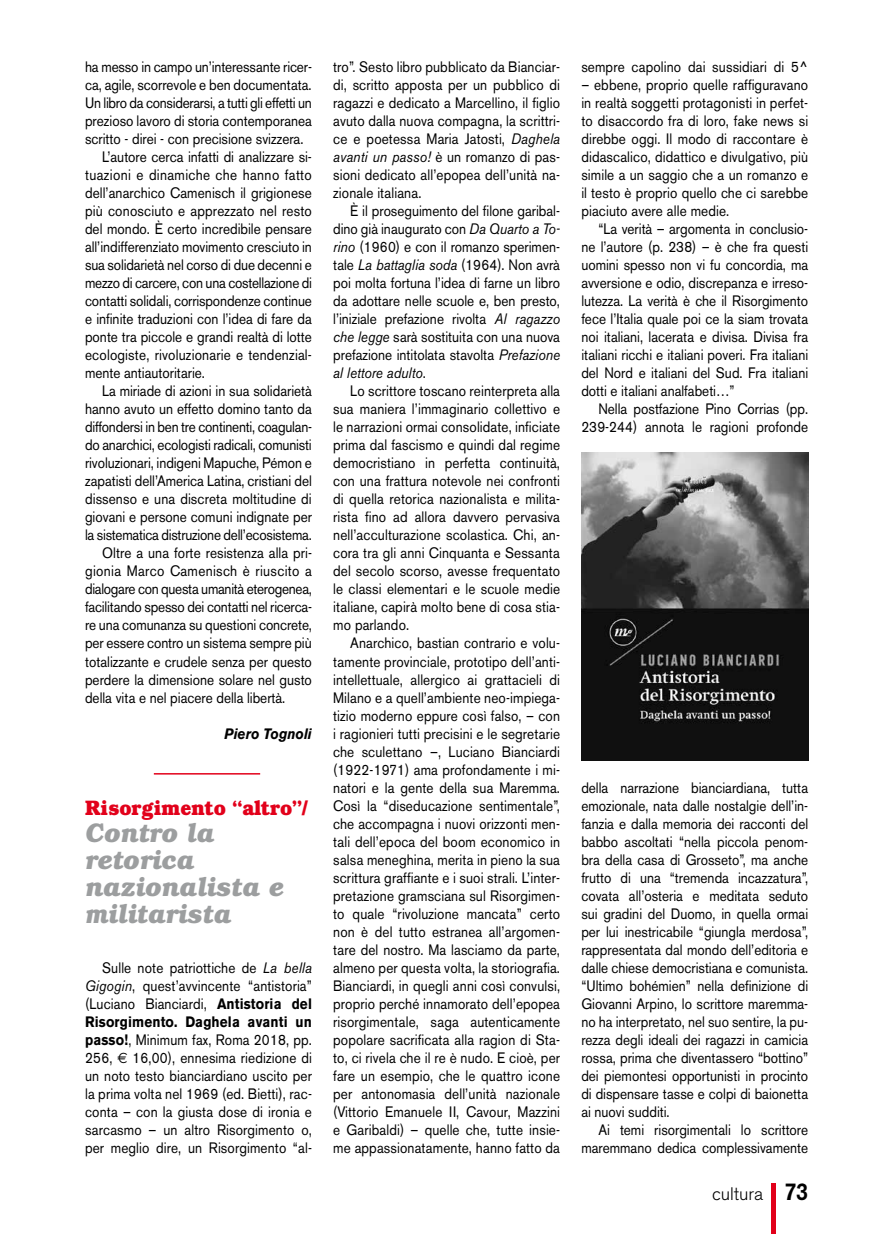
<style>
.page{position:relative;width:872px;height:1234px;background:#fff}
.page>*{position:absolute;margin:0;border:0;box-sizing:border-box;transform-origin:0 0}
.t1{font:italic 700 27px/27px "Bookman";color:#9c9e9f;scale:.91 1}
.t2{font:700 21px "Bookman";color:#e2001a;scale:.95 1}
.t3{font:300 18px "Akzidenz Grotesk BE";color:#000}
.t4{font:15px/18px "Akzidenz Grotesk BE";color:#000;text-align:justify;scale:.9 1}
.t5{font:15px "Akzidenz Grotesk BE";letter-spacing:-.02em;color:#000;scale:.9 1}
.t6{font:15px "Akzidenz Grotesk BE";letter-spacing:.025em;color:#000;scale:.9 1}
.t7{font:italic 700 15px "Akzidenz Grotesk BE";color:#000;scale:.9 1}
.s1{font-style:italic}
.s2{font-weight:700}
.s3{font-family:"Euro Sans"}
.s4{font-weight:500;font-size:24.15px}
</style>
<div class="page">
<div style="left:771px;top:1182px;width:5px;height:51px;background:#e2001a"></div>
<hr style="left:154px;top:772px;width:106px;height:2px;background:#e2001a">
<img style="left:581px;top:453px;width:227px;height:307px">
<p class="t4" style="left:85px;top:58px;width:254px">ha messo in campo un’interessante ricer-</p>
<p class="t4" style="left:85px;top:76px;width:253px">ca, agile, scorrevole e ben documentata.</p>
<p class="t5" style="left:85px;top:94px;width:253px">Un libro da considerarsi, a tutti gli effetti un</p>
<p class="t4" style="left:85px;top:112px;width:253px">prezioso lavoro di storia contemporanea</p>
<p class="t4" style="left:85px;top:130px;width:244px">scritto - direi - con precisione svizzera.</p>
<p class="t4" style="left:102px;top:148px;width:235px">L’autore cerca infatti di analizzare si-</p>
<p class="t6" style="left:85px;top:166px;width:253px">tuazioni e dinamiche che hanno fatto</p>
<p class="t4" style="left:85px;top:184px;width:253px">dell’anarchico Camenisch il grigionese</p>
<p class="t4" style="left:85px;top:202px;width:253px">più conosciuto e apprezzato nel resto</p>
<p class="t4" style="left:85px;top:220px;width:253px">del mondo. È certo incredibile pensare</p>
<p class="t4" style="left:85px;top:238px;width:254px">all’indifferenziato movimento cresciuto in</p>
<p class="t4" style="left:85px;top:256px;width:254px">sua solidarietà nel corso di due decenni e</p>
<p class="t5" style="left:85px;top:274px;width:254px">mezzo di carcere, con una costellazione di</p>
<p class="t4" style="left:85px;top:292px;width:254px">contatti solidali, corrispondenze continue</p>
<p class="t4" style="left:85px;top:310px;width:253px">e infinite traduzioni con l’idea di fare da</p>
<p class="t4" style="left:85px;top:328px;width:253px">ponte tra piccole e grandi realtà di lotte</p>
<p class="t4" style="left:85px;top:346px;width:253px">ecologiste, rivoluzionarie e tendenzial-</p>
<p class="t4" style="left:85px;top:364px;width:135px">mente antiautoritarie.</p>
<p class="t4" style="left:102px;top:382px;width:235px">La miriade di azioni in sua solidarietà</p>
<p class="t4" style="left:85px;top:400px;width:253px">hanno avuto un effetto domino tanto da</p>
<p class="t4" style="left:85px;top:418px;width:254px">diffondersi in ben tre continenti, coagulan-</p>
<p class="t4" style="left:85px;top:436px;width:253px">do anarchici, ecologisti radicali, comunisti</p>
<p class="t4" style="left:85px;top:454px;width:253px">rivoluzionari, indigeni Mapuche, Pémon e</p>
<p class="t4" style="left:85px;top:472px;width:253px">zapatisti dell’America Latina, cristiani del</p>
<p class="t4" style="left:85px;top:490px;width:253px">dissenso e una discreta moltitudine di</p>
<p class="t4" style="left:85px;top:508px;width:253px">giovani e persone comuni indignate per</p>
<p class="t4" style="left:85px;top:526px;width:253px">la sistematica distruzione dell’ecosistema.</p>
<p class="t4" style="left:102px;top:544px;width:235px">Oltre a una forte resistenza alla pri-</p>
<p class="t6" style="left:85px;top:562px;width:253px">gionia Marco Camenisch è riuscito a</p>
<p class="t5" style="left:85px;top:580px;width:254px">dialogare con questa umanità eterogenea,</p>
<p class="t4" style="left:85px;top:598px;width:254px">facilitando spesso dei contatti nel ricerca-</p>
<p class="t4" style="left:85px;top:616px;width:254px">re una comunanza su questioni concrete,</p>
<p class="t4" style="left:85px;top:634px;width:253px">per essere contro un sistema sempre più</p>
<p class="t4" style="left:85px;top:652px;width:253px">totalizzante e crudele senza per questo</p>
<p class="t4" style="left:85px;top:670px;width:253px">perdere la dimensione solare nel gusto</p>
<p class="t4" style="left:85px;top:688px;width:224px">della vita e nel piacere della libertà.</p>
<p class="t7" style="left:224px;top:724px;width:99px">Piero Tognoli</p>
<h2 class="t2" style="left:85px;top:794px;width:236px">Risorgimento “altro”/</h2>
<h1 class="t1" style="left:85px;top:818px;width:220px">Contro la retorica nazionalista e militarista</h1>
<p class="t4" style="left:85px;top:958px;width:254px;text-indent:17px">Sulle note patriottiche de <span class="s1">La bella Gigogin</span>, quest’avvincente “antistoria” (Luciano Bianciardi, <span class="s2">Antistoria del Risorgimento. Daghela avanti un passo!</span>, Minimum fax, Roma 2018, pp.<br>256, <span class="s3">€</span> 16,00), ennesima riedizione di un noto testo bianciardiano uscito per la prima volta nel 1969 (ed. Bietti), rac&shy;conta – con la giusta dose di ironia e sarcasmo – un altro Risorgimento o, per meglio dire, un Risorgimento “al-</p>
<p class="t4" style="left:333px;top:58px;width:254px">tro”. Sesto libro pubblicato da Bianciar&shy;di, scritto apposta per un pubblico di ragazzi e dedicato a Marcellino, il figlio avuto dalla nuova compagna, la scrittri&shy;ce e poetessa Maria Jatosti, <span class="s1">Daghela avanti un passo!</span> è un romanzo di pas&shy;sioni dedicato all’epopea dell’unità na&shy;zionale italiana.</p>
<p class="t4" style="left:333px;top:202px;width:253px;text-indent:17px">È il proseguimento del filone garibal&shy;dino già inaugurato con <span class="s1">Da Quarto a To&shy;rino</span> (1960) e con il romanzo sperimen&shy;tale <span class="s1">La battaglia soda</span> (1964). Non avrà poi molta fortuna l’idea di farne un libro da adottare nelle scuole e, ben presto, l’iniziale prefazione rivolta <span class="s1">Al ragazzo che legge</span> sarà sostituita con una nuova prefazione intitolata stavolta <span class="s1">Prefazione al lettore adulto</span>.</p>
<p class="t4" style="left:333px;top:382px;width:253px;text-indent:17px">Lo scrittore toscano reinterpreta alla sua maniera l’immaginario collettivo e le narrazioni ormai consolidate, inficiate prima dal fascismo e quindi dal regime democristiano in perfetta continuità, con una frattura notevole nei confronti di quella retorica nazionalista e milita&shy;rista fino ad allora davvero pervasiva nell’acculturazione scolastica. Chi, an&shy;cora tra gli anni Cinquanta e Sessanta del secolo scorso, avesse frequentato le classi elementari e le scuole medie italiane, capirà molto bene di cosa stia&shy;mo parlando.</p>
<p class="t4" style="left:333px;top:634px;width:254px;text-indent:17px">Anarchico, bastian contrario e volu&shy;tamente provinciale, prototipo dell’anti&shy;intellettuale, allergico ai grattacieli di Milano e a quell’ambiente neo-impiega&shy;tizio moderno eppure così falso, – con i ragionieri tutti precisini e le segretarie che sculettano –, Luciano Bianciardi (1922-1971) ama profondamente i mi&shy;natori e la gente della sua Maremma.<br>Così la “diseducazione sentimentale”, che accompagna i nuovi orizzonti men&shy;tali dell’epoca del boom economico in salsa meneghina, merita in pieno la sua scrittura graffiante e i suoi strali. L’inter&shy;pretazione gramsciana sul Risorgimen&shy;to quale “rivoluzione mancata” certo non è del tutto estranea all’argomen&shy;tare del nostro. Ma lasciamo da parte, almeno per questa volta, la storiografia.<br>Bianciardi, in quegli anni così convulsi, proprio perché innamorato dell’epopea risorgimentale, saga autenticamente popolare sacrificata alla ragion di Sta&shy;to, ci rivela che il re è nudo. E cioè, per fare un esempio, che le quattro icone per antonomasia dell’unità nazionale (Vittorio Emanuele II, Cavour, Mazzini e Garibaldi) – quelle che, tutte insie&shy;me appassionatamente, hanno fatto da</p>
<p class="t4" style="left:581px;top:58px;width:253px">sempre capolino dai sussidiari di 5^</p>
<p class="t4" style="left:581px;top:76px;width:253px">– ebbene, proprio quelle raffiguravano in realtà soggetti protagonisti in perfet&shy;to disaccordo fra di loro, fake news si direbbe oggi. Il modo di raccontare è didascalico, didattico e divulgativo, più simile a un saggio che a un romanzo e il testo è proprio quello che ci sarebbe piaciuto avere alle medie.</p>
<p class="t4" style="left:581px;top:220px;width:254px;text-indent:17px">“La verità – argomenta in conclusio&shy;ne l’autore (p. 238) – è che fra questi uomini spesso non vi fu concordia, ma avversione e odio, discrepanza e irreso&shy;lutezza. La verità è che il Risorgimento fece l’Italia quale poi ce la siam trovata noi italiani, lacerata e divisa. Divisa fra italiani ricchi e italiani poveri. Fra italiani del Nord e italiani del Sud. Fra italiani dotti e italiani analfabeti…”</p>
<p class="t4" style="left:581px;top:400px;width:253px;text-align:right">Nella postfazione Pino Corrias (pp.<br>239-244) annota le ragioni profonde</p>
<p class="t4" style="left:581px;top:778px;width:254px">della narrazione bianciardiana, tutta emozionale, nata dalle nostalgie dell’in&shy;fanzia e dalla memoria dei racconti del babbo ascoltati “nella piccola penom&shy;bra della casa di Grosseto”, ma anche frutto di una “tremenda incazzatura”, covata all’osteria e meditata seduto sui gradini del Duomo, in quella ormai per lui inestricabile “giungla merdosa”, rappresentata dal mondo dell’editoria e dalle chiese democristiana e comunista. “Ultimo bohémien” nella definizione di Giovanni Arpino, lo scrittore maremma&shy;no ha interpretato, nel suo sentire, la pu&shy;rezza degli ideali dei ragazzi in camicia rossa, prima che diventassero “bottino” dei piemontesi opportunisti in procinto di dispensare tasse e colpi di baionetta ai nuovi sudditi.</p>
<p class="t4" style="left:581px;top:1120px;width:253px;text-align:right">Ai temi risorgimentali lo scrittore maremmano dedica complessivamente</p>
<p class="t3" style="left:712px;top:1183px;width:97px">cultura <span class="s4">73</span></p>
</div>
